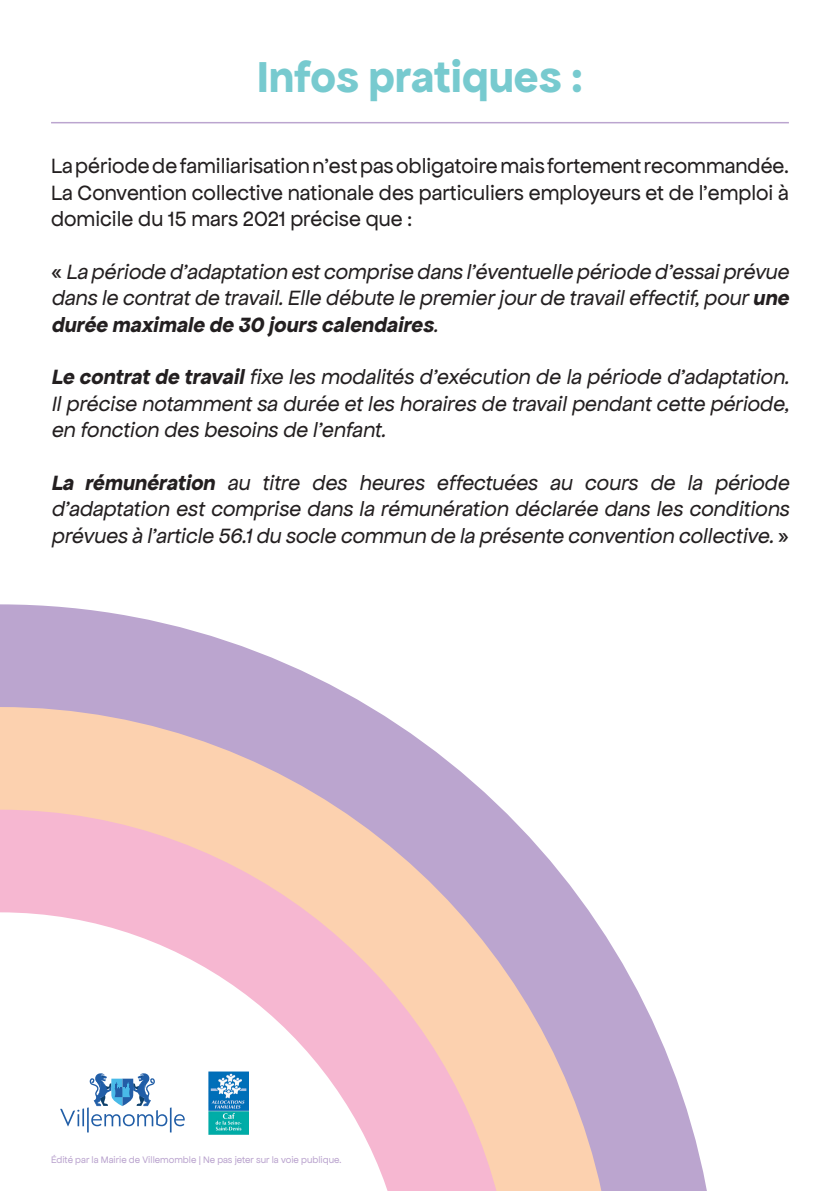
<style>
.page{position:relative;width:840px;height:1191px;background:#fff}
.page>*{position:absolute;margin:0;border:0;box-sizing:border-box;transform-origin:0 0}
.t1{font:700 46px "Apfel Grotezk";color:#77cacf}
.t2{font:italic 22px/26.4px "Apfel Grotezk";color:#231f20;text-align:justify}
.t3{font:22px/26.4px "Apfel Grotezk";color:#231f20;text-align:justify}
.t4{font:10px "Apfel Grotezk";color:#bba5cf}
.s1{font-style:normal}
.s2{font-weight:700}
</style>
<div class="page">
<svg style="left:0;top:604px;width:707px;height:587px"></svg>
<svg style="left:0;top:809px;width:503px;height:382px"></svg>
<svg style="left:60px;top:1073px;width:125px;height:59px"></svg>
<img style="left:209px;top:1071px;width:39px;height:63px">
<hr style="left:51px;top:122px;width:737px;height:1px;background:#bba5cf">
<h1 class="t1" style="left:257px;top:50px;width:327px">Infos pratiques :</h1>
<p class="t3" style="left:51px;top:153px;width:739px">La période de familiarisation n’est pas obligatoire mais fortement recommandée.<br>La Convention collective nationale des particuliers employeurs et de l’emploi à domicile du 15 mars 2021 précise que :</p>
<p class="t2" style="left:51px;top:259px;width:743px"><span class="s1">«</span> La période d’adaptation estcomprise dans l’éventuelle période d’essaiprévue dans le contratde travail.Elle débute le premierjourde travaileffectif,pour<span class="s2">une durée maximale de 30 jours calendaires</span>.</p>
<p class="t2" style="left:51px;top:364px;width:743px"><span class="s2">Le contratde travail</span>fixe les modalités d’exécution de la période d’adaptation.<br>Ilprécise notammentsa durée etles horaires de travailpendantcette période, en fonction des besoins de l’enfant.</p>
<p class="t2" style="left:51px;top:470px;width:743px"><span class="s2">La rémunération</span> au titre des heures effectuées au cours de la période d’adaptation est comprise dans la rémunération déclarée dans les conditions prévues à l’article 56.1du socle commun de la présente convention collective.<span class="s1">»</span></p>
<p class="t4" style="left:51px;top:1154px;width:292px">Édité par la Mairie de Villemomble | Ne pas jeter sur la voie publique.</p>
</div>
